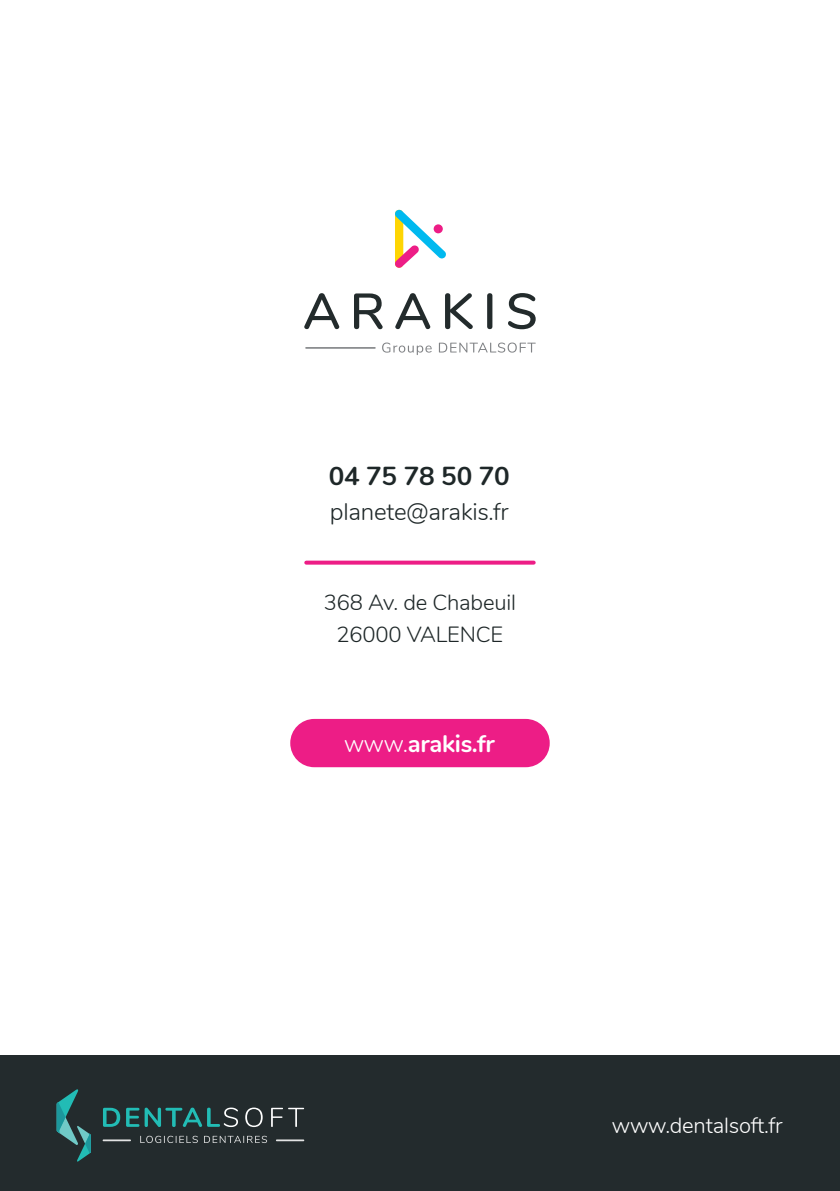
<style>
.page{position:relative;width:840px;height:1191px;background:#fff}
.page>*{position:absolute;margin:0;border:0;box-sizing:border-box;transform-origin:0 0}
.t1{font:700 26px "Nunito";letter-spacing:-.01em;color:#1e2728}
.t2{font:300 24px "Nunito";letter-spacing:-.01em;color:#1e2728}
.t3{font:700 24px "Nunito";letter-spacing:-.01em;color:#fff}
.t4{font:300 22px/32px "Nunito";letter-spacing:-.01em;color:#1e2728;text-align:center}
.t5{font:300 22px "Nunito";letter-spacing:-.01em;color:#fff}
.s1{font-weight:300}
</style>
<div class="page">
<div style="left:0;top:1055px;width:839px;height:136px;background:#232b2d"></div>
<svg style="left:306px;top:560px;width:227px;height:4px"></svg>
<div style="left:290px;top:719px;width:259px;height:48px;background:#ed1d86;border-radius:24px"></div>
<svg style="left:304px;top:293px;width:35px;height:36px"></svg>
<svg style="left:354px;top:293px;width:28px;height:36px"></svg>
<svg style="left:395px;top:293px;width:35px;height:36px"></svg>
<svg style="left:445px;top:293px;width:27px;height:36px"></svg>
<svg style="left:487px;top:293px;width:5px;height:36px"></svg>
<svg style="left:508px;top:293px;width:27px;height:36px"></svg>
<svg style="left:395px;top:209px;width:51px;height:59px"></svg>
<div style="left:433px;top:224px;width:9px;height:9px;background:#ed1d86;border-radius:50%"></div>
<svg style="left:382px;top:342px;width:49px;height:13px"></svg>
<svg style="left:438px;top:342px;width:97px;height:10px"></svg>
<hr style="left:305px;top:347px;width:70px;height:2px;background:#808285">
<svg style="left:140px;top:1135px;width:58px;height:8px"></svg>
<svg style="left:204px;top:1135px;width:63px;height:8px"></svg>
<svg style="left:57px;top:1089px;width:34px;height:72px"></svg>
<svg style="left:103px;top:1107px;width:17px;height:19px"></svg>
<svg style="left:126px;top:1107px;width:112px;height:20px"></svg>
<svg style="left:245px;top:1107px;width:17px;height:20px"></svg>
<svg style="left:271px;top:1107px;width:33px;height:20px"></svg>
<hr style="left:103px;top:1139px;width:28px;height:2px;background:#e2e3e3">
<hr style="left:276px;top:1139px;width:28px;height:2px;background:#e2e3e3">
<p class="t1" style="left:328px;top:457px;width:182px">04 75 78 50 70</p>
<p class="t2" style="left:330px;top:494px;width:180px">planete@arakis.fr</p>
<p class="t4" style="left:323px;top:585px;width:193px">368 Av. de Chabeuil<br>26000 VALENCE</p>
<p class="t3" style="left:344px;top:725px;width:152px"><span class="s1">www.</span>arakis.fr</p>
<p class="t5" style="left:611px;top:1109px;width:172px">www.dentalsoft.fr</p>
</div>
